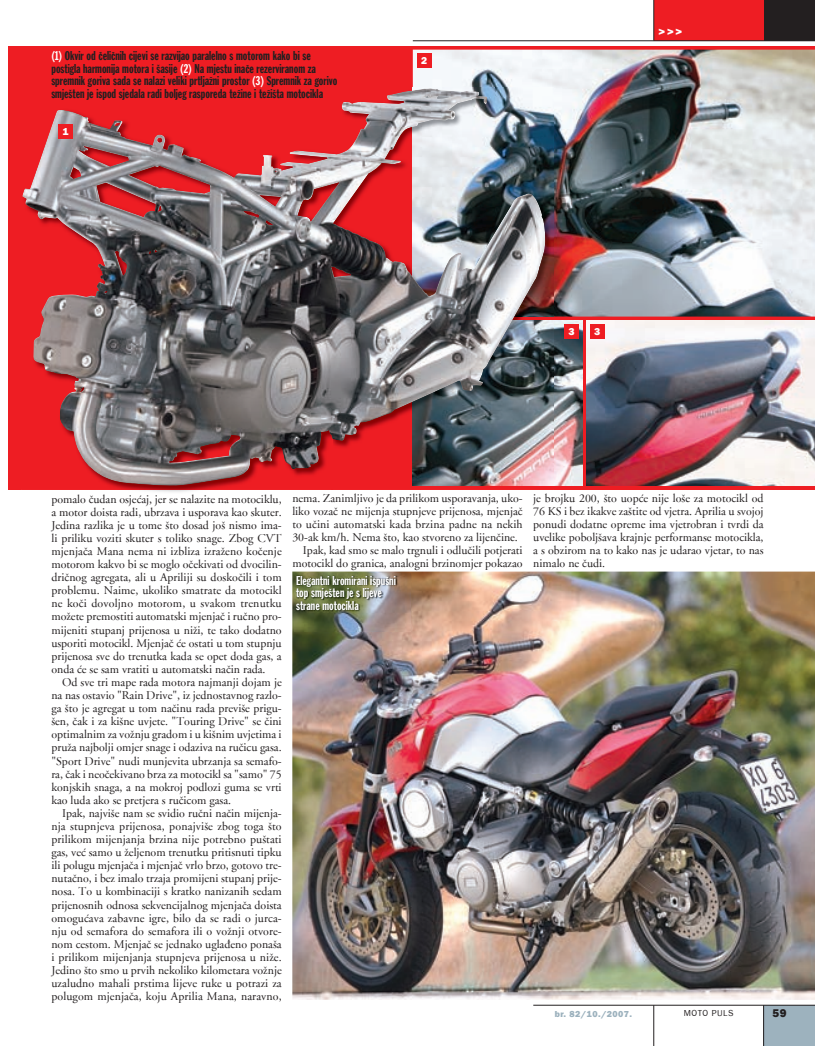
<style>
.page{position:relative;width:815px;height:1046px;background:#fff}
.page>*{position:absolute;margin:0;border:0;box-sizing:border-box;transform-origin:0 0}
.t1{font:12.5px/12.5px "Franklin Gothic Extra Cond";color:#231f20}
.t2{font:12.5px/12.5px "Franklin Gothic Extra Cond";color:#fff}
.t3{font:11.88px/13.1px "Adobe Garamond";color:#231f20;text-align:justify}
.t4{font:800 11.25px "Franklin Gothic";color:#fff}
.t5{font:800 11.25px "Franklin Gothic";color:#231f20}
.t6{font:800 10px "Franklin Gothic";color:#fff}
.t7{font:800 8.75px "Franklin Gothic";letter-spacing:.05em;color:#9db2be}
.t8{font:8.75px "Franklin Gothic";letter-spacing:.05em;color:#231f20}
.s1{color:#fff}
.s2{font-style:inherit}
</style>
<div class="page">
<div style="left:8px;top:46px;width:807px;height:444px;background:#ee1d23"></div>
<img style="left:292px;top:571px;width:523px;height:428px">
<img style="left:413px;top:50px;width:402px;height:266px">
<img style="left:587px;top:320px;width:228px;height:165px">
<img style="left:545px;top:320px;width:38px;height:165px">
<img style="left:22px;top:87px;width:398px;height:403px">
<img style="left:420px;top:485px;width:133px;height:1px">
<img style="left:413px;top:87px;width:140px;height:229px">
<img style="left:74px;top:193px;width:471px;height:292px">
<img style="left:295px;top:573px;width:115px;height:58px">
<div style="left:58px;top:125px;width:15px;height:14px;background:#ee1d23"></div>
<div style="left:417px;top:54px;width:14px;height:14px;background:#ee1d23"></div>
<div style="left:564px;top:324px;width:15px;height:15px;background:#ee1d23"></div>
<div style="left:590px;top:324px;width:14px;height:14px;background:#ee1d23"></div>
<div style="left:764px;top:0;width:51px;height:41px;background:#231f20"></div>
<div style="left:654px;top:0;width:110px;height:41px;background:#ee1d23"></div>
<hr style="left:413px;top:41px;width:402px;height:1px;background:#231f20">
<hr style="left:654px;top:0;width:1px;height:41px;background:#231f20">
<div style="left:764px;top:1005px;width:51px;height:40px;background:#9db2be"></div>
<hr style="left:654px;top:1005px;width:1px;height:40px;background:#231f20">
<hr style="left:763px;top:1005px;width:1px;height:40px;background:#231f20">
<hr style="left:533px;top:1004px;width:282px;height:1px;background:#231f20">
<p class="t1" style="left:51px;top:50px;width:288px"><span class="s1">(1)</span> Okvir od čeličnih cijevi se razvijao paralelno s motorom kako bi se postigla harmonija motora i šasije <span class="s1">(2)</span> Na mjestu inače rezerviranom za spremnik goriva sada se nalazi veliki prtljažni prostor <span class="s1">(3)</span> Spremnik za gorivo smješten je ispod sjedala radi boljeg rasporeda težine i težišta motocikla</p>
<p class="t6" style="left:63px;top:128px;width:8px">1</p>
<p class="t6" style="left:421px;top:57px;width:7px">2</p>
<p class="t4" style="left:659px;top:27px;width:25px">&gt;&gt;&gt;</p>
<p class="t6" style="left:568px;top:328px;width:7px">3</p>
<p class="t6" style="left:594px;top:328px;width:7px">3</p>
<p class="t3" style="left:51px;top:493px;width:232px">pomalo čudan osjećaj, jer se nalazite na motociklu, a motor doista radi, ubrzava i usporava kao skuter.<br>Jedina razlika je u tome što dosad još nismo ima&shy;li priliku voziti skuter s toliko snage. Zbog CVT mjenjača Mana nema ni izbliza izraženo kočenje motorom kakvo bi se moglo očekivati od dvocilin&shy;dričnog agregata, ali u Apriliji su doskočili i tom problemu. Naime, ukoliko smatrate da motocikl ne koči dovoljno motorom, u svakom trenutku možete premostiti automatski mjenjač i ručno pro&shy;mijeniti stupanj prijenosa u niži, te tako dodatno usporiti motocikl. Mjenjač će ostati u tom stupnju prijenosa sve do trenutka kada se opet doda gas, a onda će se sam vratiti u automatski način rada.</p>
<p class="t3" style="left:51px;top:676px;width:232px;text-indent:11px">Od sve tri mape rada motora najmanji dojam je na nas ostavio "Rain Drive", iz jednostavnog razlo&shy;ga što je agregat u tom načinu rada previše prigu&shy;šen, čak i za kišne uvjete. "Touring Drive" se čini optimalnim za vožnju gradom i u kišnim uvjetima i pruža najbolji omjer snage i odaziva na ručicu gasa. "Sport Drive" nudi munjevita ubrzanja sa semafo&shy;ra, čak i neočekivano brza za motocikl sa "samo" 75 konjskih snaga, a na mokroj podlozi guma se vrti kao luda ako se pretjera s ručicom gasa.</p>
<p class="t3" style="left:51px;top:807px;width:232px;text-indent:11px">Ipak, najviše nam se svidio ručni način mijenja&shy;nja stupnjeva prijenosa, ponajviše zbog toga što prilikom mijenjanja brzina nije potrebno puštati gas, već samo u željenom trenutku pritisnuti tipku ili polugu mjenjača i mjenjač vrlo brzo, gotovo tre&shy;nutačno, i bez imalo trzaja promijeni stupanj prije&shy;nosa. To u kombinaciji s kratko nanizanih sedam prijenosnih odnosa sekvencijalnog mjenjača doista omogućava zabavne igre, bilo da se radi o jurca&shy;nju od semafora do semafora ili o vožnji otvore&shy;nom cestom. Mjenjač se jednako uglađeno ponaša i prilikom mijenjanja stupnjeva prijenosa u niže.<br>Jedino što smo u prvih nekoliko kilometara vožnje uzaludno mahali prstima lijeve ruke u potrazi za polugom mjenjača, koju Aprilia Mana, naravno,</p>
<p class="t3" style="left:292px;top:492px;width:232px">nema. Zanimljivo je da prilikom usporavanja, uko-</p>
<p class="t3" style="left:292px;top:505px;width:232px">liko vozač ne mijenja stupnjeve prijenosa, mjenjač</p>
<p class="t3" style="left:292px;top:519px;width:232px">to učini automatski kada brzina padne na nekih</p>
<p class="t3" style="left:292px;top:532px;width:227px">30-ak km/h. Nema što, kao stvoreno za lijenčine.</p>
<p class="t3" style="left:303px;top:545px;width:221px">Ipak, kad smo se malo trgnuli i odlučili potjerati</p>
<p class="t3" style="left:292px;top:558px;width:232px">motocikl do granica, analogni brzinomjer pokazao</p>
<p class="t2" style="left:296px;top:575px;width:101px">Elegantni kromirani ispušni top smješten je s lijeve strane motocikla</p>
<p class="t3" style="left:533px;top:492px;width:232px">je brojku 200, što uopće nije loše za motocikl od 76 KS i bez ikakve zaštite od vjetra. Aprilia u svojoj ponudi dodatne opreme ima vjetrobran i tvrdi da uvelike poboljšava krajnje performanse motocikla, a s obzirom na to kako nas je udarao vjetar, to nas nimalo ne čudi.</p>
<p class="t7" style="left:555px;top:1010px;width:79px">br. <span class="s2">82/10.</span>/2007.</p>
<p class="t8" style="left:684px;top:1010px;width:51px">MOTO PULS</p>
<p class="t5" style="left:772px;top:1008px;width:16px">59</p>
</div>
